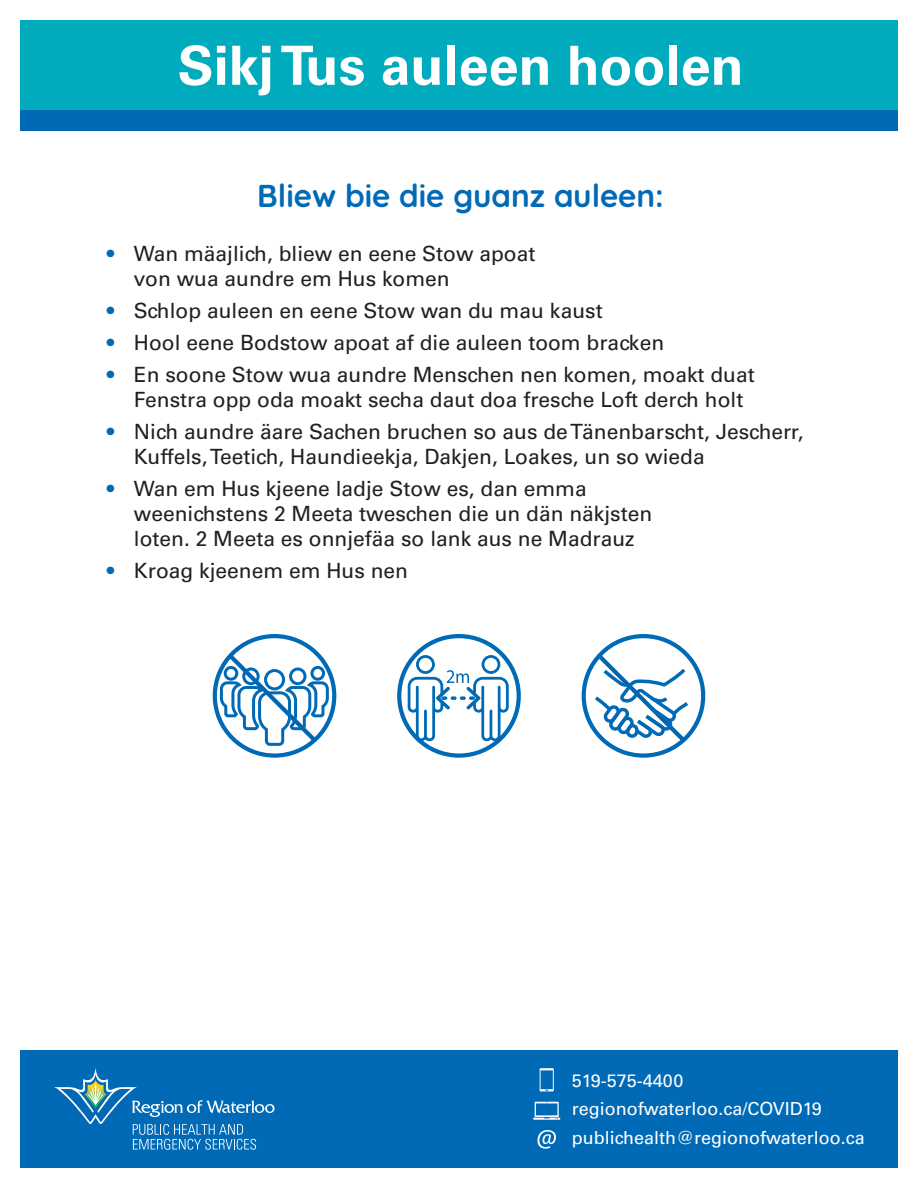
<style>
.page{position:relative;width:918px;height:1188px;background:#fff}
.page>*{position:absolute;margin:0;border:0;box-sizing:border-box;transform-origin:0 0}
.t1{font:700 54px "Univers LT Std";color:#fff}
.t2{font:700 31.5px "Quicksand";color:#016ab6}
.t3{font:21px/25.2px "Univers LT Std";color:#231f20}
.t4{font:18px/28.3px "Univers LT Std";color:#fff}
.s1{color:#016ab6}
</style>
<div class="page">
<div style="left:20px;top:1050px;width:878px;height:118px;background:#016ab6"></div>
<div style="left:20px;top:20px;width:878px;height:90px;background:#00abbd"></div>
<div style="left:20px;top:110px;width:878px;height:21px;background:#016ab6"></div>
<svg style="left:54px;top:1068px;width:221px;height:82px"></svg>
<svg style="left:533px;top:1102px;width:27px;height:18px"></svg>
<svg style="left:540px;top:1068px;width:14px;height:23px"></svg>
<svg style="left:537px;top:1130px;width:19px;height:19px"></svg>
<svg style="left:399px;top:636px;width:120px;height:120px"></svg>
<div style="left:397px;top:634px;width:124px;height:124px;border:4px solid #016ab6;border-radius:50%"></div>
<svg style="left:407px;top:654px;width:102px;height:88px"></svg>
<svg style="left:215px;top:636px;width:119px;height:120px"></svg>
<div style="left:213px;top:634px;width:123px;height:124px;border:4px solid #016ab6;border-radius:50%"></div>
<svg style="left:218px;top:650px;width:112px;height:97px"></svg>
<div style="left:224px;top:666px;width:14px;height:15px;border:3px solid #016ab6;border-radius:50%"></div>
<div style="left:310px;top:666px;width:15px;height:15px;border:3px solid #016ab6;border-radius:50%"></div>
<div style="left:289px;top:667px;width:18px;height:18px;border:3px solid #016ab6;border-radius:50%"></div>
<div style="left:242px;top:667px;width:18px;height:18px;border:3px solid #016ab6;border-radius:50%"></div>
<div style="left:264px;top:669px;width:21px;height:21px;border:3px solid #016ab6;border-radius:50%"></div>
<svg style="left:584px;top:636px;width:119px;height:120px"></svg>
<div style="left:582px;top:634px;width:123px;height:124px;border:4px solid #016ab6;border-radius:50%"></div>
<svg style="left:593px;top:650px;width:96px;height:96px"></svg>
<h1 class="t1" style="left:178px;top:34px;width:567px">Sikj Tus auleen hoolen</h1>
<h2 class="t2" style="left:257px;top:170px;width:408px">Bliew bie die guanz auleen:</h2>
<p class="t3" style="left:134px;top:241px;width:403px;text-indent:-27px"><span class="s1">•</span> Wan mäajlich, bliew en eene Stow apoat von wua aundre em Hus komen</p>
<p class="t3" style="left:107px;top:298px;width:497px"><span class="s1">•</span> Schlop auleen en eene Stow wan du mau kaust</p>
<p class="t3" style="left:107px;top:330px;width:559px"><span class="s1">•</span> Hool eene Bodstow apoat af die auleen toom bracken</p>
<p class="t3" style="left:134px;top:362px;width:622px;text-indent:-27px"><span class="s1">•</span> En soone Stow wua aundre Menschen nen komen, moakt duat<br>Fenstra opp oda moakt secha daut doa fresche Loft derch holt</p>
<p class="t3" style="left:134px;top:419px;width:671px;text-indent:-27px"><span class="s1">•</span> Nich aundre äare Sachen bruchen so aus de Tänenbarscht, Jescherr,<br>Kuffels, Teetich, Haundieekja, Dakjen, Loakes, un so wieda</p>
<p class="t3" style="left:134px;top:476px;width:520px;text-indent:-27px"><span class="s1">•</span> Wan em Hus kjeene ladje Stow es, dan emma weenichstens 2 Meeta tweschen die un dän näkjsten loten. 2 Meeta es onnjefäa so lank aus ne Madrauz</p>
<p class="t3" style="left:107px;top:558px;width:303px"><span class="s1">•</span> Kroag kjeenem em Hus nen</p>
<p class="t4" style="left:572px;top:1066px;width:295px">519-575-4400 regionofwaterloo.ca/COVID19 publichealth@regionofwaterloo.ca</p>
</div>
